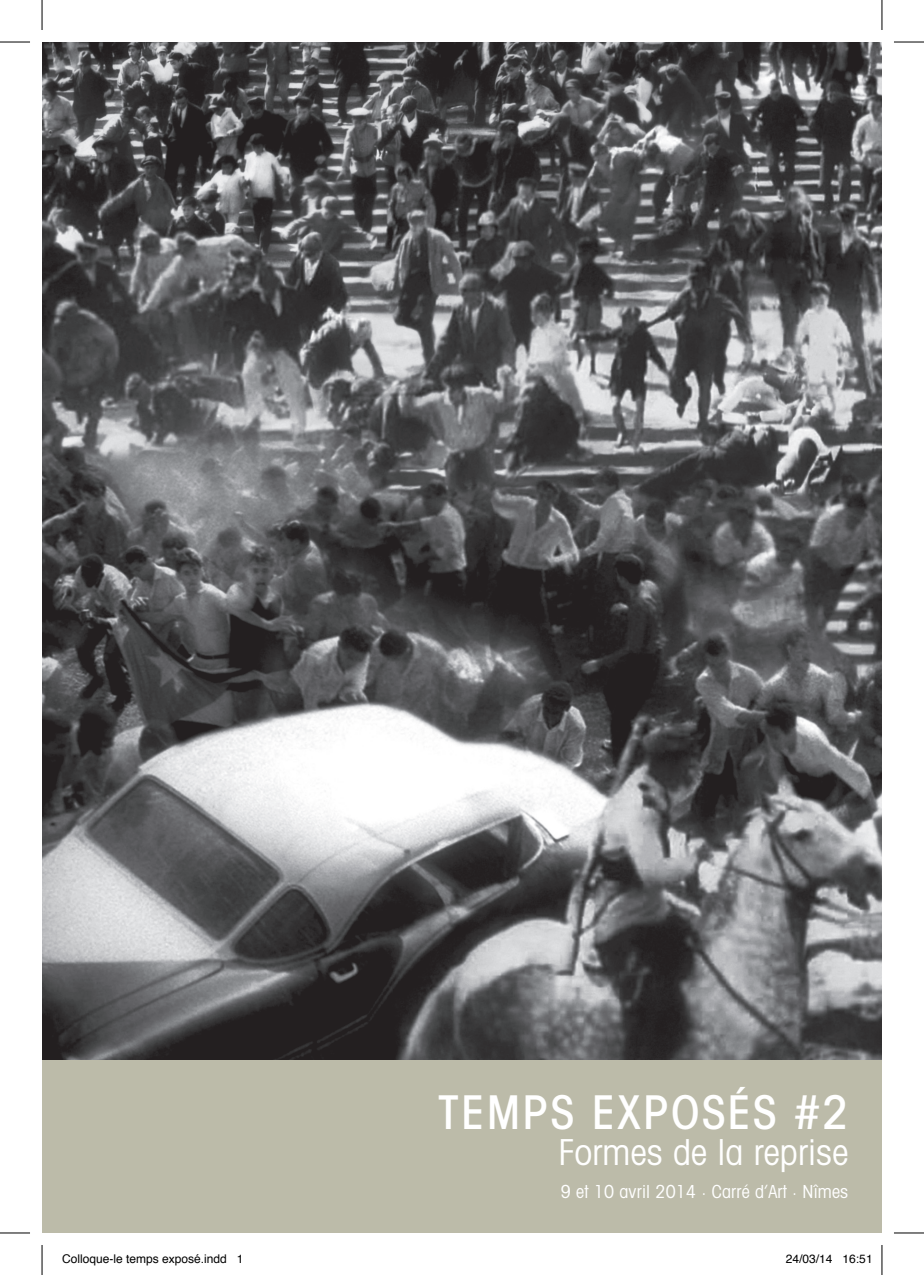
<style>
.page{position:relative;width:924px;height:1275px;background:#fff}
.page>*{position:absolute;margin:0;border:0;box-sizing:border-box;transform-origin:0 0}
.t1{font:500 condensed 46.6px "Avant Garde";letter-spacing:.05em;color:#fff}
.t2{font:condensed 35.8px "Avant Garde";letter-spacing:.005em;color:#fff}
.t3{font:condensed 18px "Avant Garde";letter-spacing:.01em;color:#fff}
.t4{font:12px "Helvetica";color:#000}
</style>
<div class="page">
<img style="left:42px;top:42px;width:839px;height:1018px">
<div style="left:42px;top:1060px;width:839px;height:173px;background:#bcbba9"></div>
<hr style="left:0;top:42px;width:30px;height:1px;background:#000">
<hr style="left:893px;top:42px;width:30px;height:1px;background:#000">
<hr style="left:0;top:1232px;width:30px;height:1px;background:#000">
<hr style="left:893px;top:1232px;width:30px;height:1px;background:#000">
<hr style="left:42px;top:0;width:1px;height:30px;background:#000">
<hr style="left:42px;top:1245px;width:1px;height:30px;background:#000">
<hr style="left:881px;top:0;width:1px;height:30px;background:#000">
<hr style="left:881px;top:1245px;width:1px;height:30px;background:#000">
<h1 class="t1" style="left:438px;top:1082px;width:411px">TEMPS EXPOSÉS #2</h1>
<h2 class="t2" style="left:558px;top:1129px;width:291px">Formes de la reprise</h2>
<h3 class="t3" style="left:560px;top:1180px;width:289px">9 et 10 avril 2014 . Carré d’Art . Nîmes</h3>
<p class="t4" style="left:62px;top:1249px;width:183px">Colloque-le temps exposé.indd 1</p>
<p class="t4" style="left:785px;top:1249px;width:88px">24/03/14 16:51</p>
</div>
